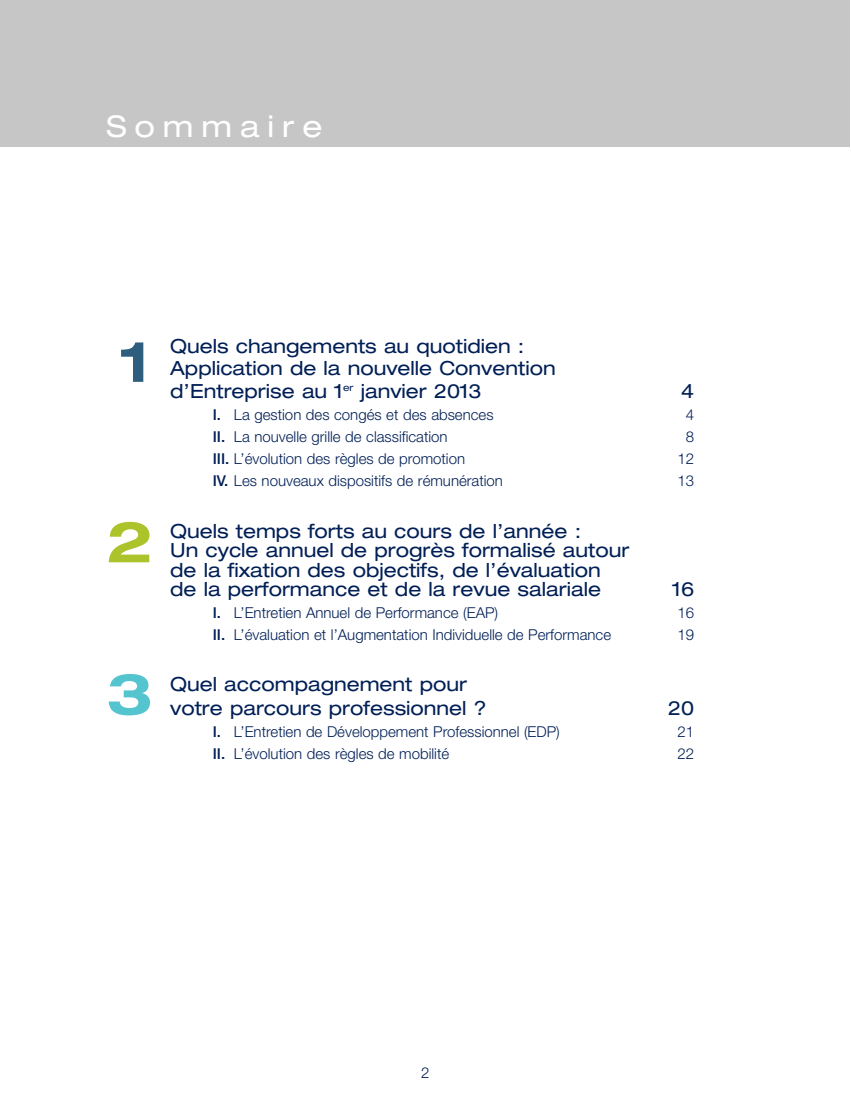
<style>
.page{position:relative;width:851px;height:1106px;background:#fff}
.page>*{position:absolute;margin:0;border:0;box-sizing:border-box;transform-origin:0 0}
.t1{font:700 expanded 56.7px "Helvetica Neue";color:#2e5e7d}
.t2{font:700 expanded 56.7px "Helvetica Neue";color:#acc32b}
.t3{font:700 expanded 56.7px "Helvetica Neue";color:#54c5cf}
.t4{font:expanded 30px "Helvetica Neue";letter-spacing:.265em;color:#fff}
.t5{font:expanded 19.5px/19.5px "Helvetica Neue";color:#001f56}
.t6{font:300 15px "Helvetica Neue";color:#001f56}
.s1{font-weight:500}
</style>
<div class="page">
<div style="left:0;top:0;width:849px;height:146px;background:#c6c6c7"></div>
<h2 class="t4" style="left:106px;top:115px;width:218px">Sommaire</h2>
<h1 class="t1" style="left:119px;top:341px;width:33px">1</h1>
<h3 class="t5" style="left:170px;top:336px;width:387px;line-height:22.5px">Quels changements au quotidien :<br>Application de la nouvelle Convention d’Entreprise au 1<sup>er</sup> janvier 2013</h3>
<h3 class="t5" style="left:681px;top:383px;width:15px">4</h3>
<h1 class="t2" style="left:106px;top:521px;width:48px">2</h1>
<h1 class="t3" style="left:106px;top:673px;width:48px">3</h1>
<p class="t6" style="left:213px;top:409px;width:282px"><span class="s1">I.</span> La gestion des congés et des absences</p>
<p class="t6" style="left:685px;top:409px;width:10px">4</p>
<p class="t6" style="left:213px;top:431px;width:236px"><span class="s1">II.</span> La nouvelle grille de classification</p>
<p class="t6" style="left:685px;top:431px;width:10px">8</p>
<p class="t6" style="left:213px;top:453px;width:254px"><span class="s1">III.</span> L’évolution des règles de promotion</p>
<p class="t6" style="left:677px;top:453px;width:18px">12</p>
<p class="t6" style="left:213px;top:475px;width:292px"><span class="s1">IV.</span> Les nouveaux dispositifs de rémunération</p>
<p class="t6" style="left:677px;top:475px;width:18px">13</p>
<h3 class="t5" style="left:170px;top:522px;width:460px">Quels temps forts au cours de l’année :<br>Un cycle annuel de progrès formalisé autour de la fixation des objectifs, de l’évaluation de la performance et de la revue salariale</h3>
<h3 class="t5" style="left:672px;top:581px;width:23px">16</h3>
<p class="t6" style="left:213px;top:607px;width:287px"><span class="s1">I.</span> L’Entretien Annuel de Performance (EAP)</p>
<p class="t6" style="left:677px;top:607px;width:18px">16</p>
<p class="t6" style="left:213px;top:629px;width:400px"><span class="s1">II.</span> L’évaluation et l’Augmentation Individuelle de Performance</p>
<p class="t6" style="left:677px;top:629px;width:18px">19</p>
<h3 class="t5" style="left:170px;top:674px;width:318px;line-height:23.7px">Quel accompagnement pour votre parcours professionnel ?</h3>
<h3 class="t5" style="left:668px;top:700px;width:28px">20</h3>
<p class="t6" style="left:213px;top:726px;width:348px"><span class="s1">I.</span> L’Entretien de Développement Professionnel (EDP)</p>
<p class="t6" style="left:677px;top:726px;width:18px">21</p>
<p class="t6" style="left:213px;top:748px;width:238px"><span class="s1">II.</span> L’évolution des règles de mobilité</p>
<p class="t6" style="left:677px;top:748px;width:18px">22</p>
<p class="t6" style="left:421px;top:1067px;width:10px">2</p>
</div>
